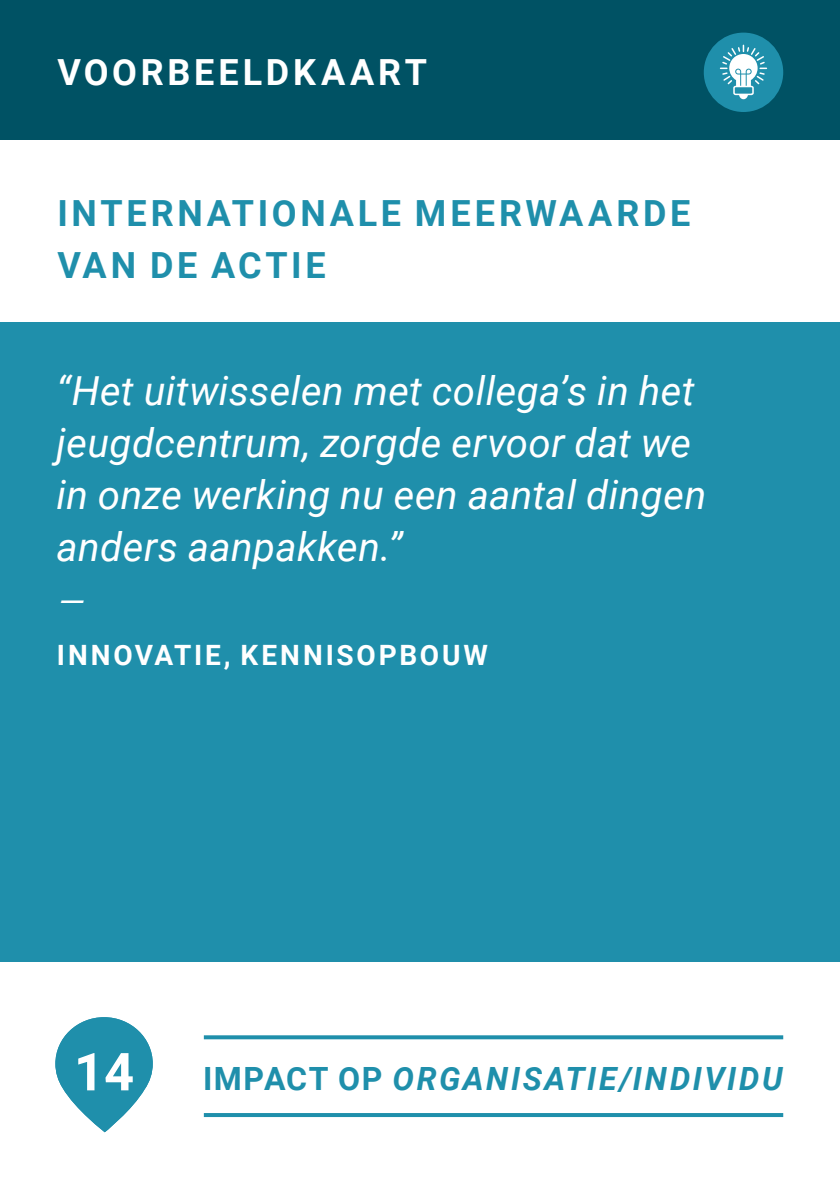
<style>
.page{position:relative;width:840px;height:1191px;background:#fff}
.page>*{position:absolute;margin:0;border:0;box-sizing:border-box;transform-origin:0 0}
.t1{font:700 52.4px "Roboto";color:#fff}
.t2{font:italic 40px/52px "Roboto";letter-spacing:.01em;color:#fff}
.t3{font:italic 40px "PT Sans";color:#fff}
.t4{font:700 36px/52px "Roboto";letter-spacing:.105em;color:#1f8fab}
.t5{font:700 36px "Roboto";letter-spacing:.105em;color:#fff}
.t6{font:italic 700 32px "Roboto";letter-spacing:.075em;color:#1f8fab}
.t7{font:700 28px "Roboto";letter-spacing:.1em;color:#fff}
.s1{font-style:normal}
</style>
<div class="page">
<div style="left:0;top:0;width:839px;height:140px;background:#005264"></div>
<div style="left:703px;top:33px;width:79px;height:79px;background:#1f8fab;border-radius:50%"></div>
<svg style="left:738px;top:95px;width:9px;height:4px"></svg>
<svg style="left:719px;top:44px;width:48px;height:43px"></svg>
<div style="left:732px;top:86px;width:21px;height:9px;border:2px solid #fff;border-radius:2px"></div>
<div style="left:0;top:213px;width:839px;height:749px;background:#1f8fab"></div>
<div style="left:0;top:151px;width:839px;height:171px;background:#fff"></div>
<svg style="left:204px;top:1035px;width:578px;height:4px;background:#3097b1"></svg>
<hr style="left:204px;top:1113px;width:578px;height:4px;background:#1f8fab">
<svg style="left:55px;top:1017px;width:98px;height:115px"></svg>
<p class="t5" style="left:57px;top:47px;width:371px">VOORBEELDKAART</p>
<p class="t4" style="left:57px;top:174px;width:634px">INTERNATIONALE MEERWAARDE<br>VAN DE ACTIE</p>
<p class="t4" style="left:57px;top:186px;width:634px">INTERNATIONALE MEERWAARDE<br>VAN DE ACTIE</p>
<p class="t2" style="left:56px;top:363px;width:651px">“Het uitwisselen met collega’s in het jeugdcentrum, zorgde ervoor dat we in onze werking nu een aantal dingen anders aanpakken.”</p>
<p class="t3" style="left:56px;top:573px;width:33px">—</p>
<p class="t7" style="left:57px;top:635px;width:432px">INNOVATIE, KENNISOPBOUW</p>
<h1 class="t1" style="left:74px;top:1035px;width:62px">14</h1>
<p class="t6" style="left:203px;top:1056px;width:581px"><span class="s1">IMPACT OP</span> ORGANISATIE/INDIVIDU</p>
</div>
